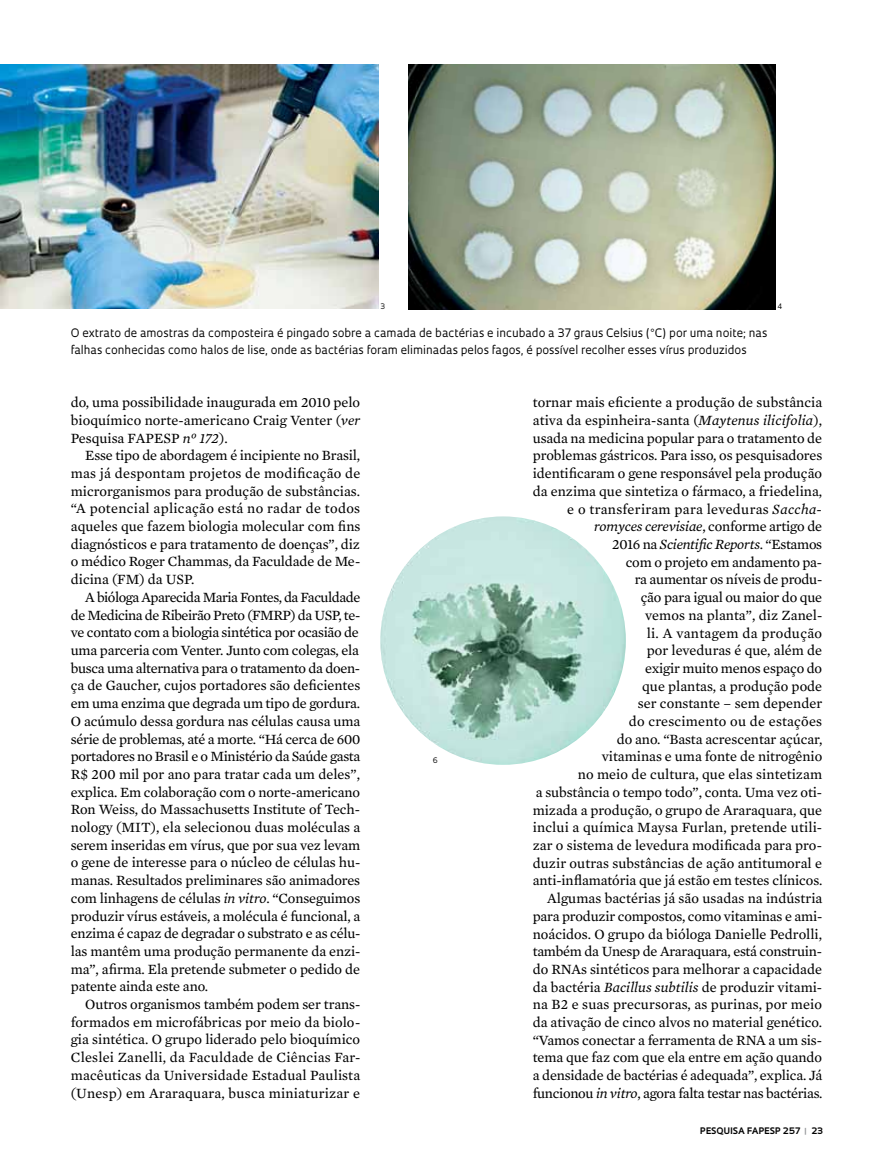
<style>
.page{position:relative;width:885px;height:1169px;background:#fff}
.page>*{position:absolute;margin:0;border:0;box-sizing:border-box;transform-origin:0 0}
.t1{font:14.4px/17.7px "Mercury Text G2";color:#000;text-align:justify}
.t2{font:11.4px/17.7px "Oculum";color:#000}
.t3{font:700 8.7px "Oculum";letter-spacing:.015em;color:#000}
.t4{font:7.35px "Oculum";color:#000}
.s1{font-style:italic}
.s2{color:#939598}
</style>
<div class="page">
<img style="left:380px;top:516px;width:246px;height:249px">
<img style="left:408px;top:64px;width:368px;height:245px">
<img style="left:0;top:64px;width:379px;height:245px">
<p class="t4" style="left:381px;top:302px;width:6px">3</p>
<p class="t4" style="left:777px;top:302px;width:6px">4</p>
<p class="t2" style="left:71px;top:323px;width:698px">O extrato de amostras da composteira é pingado sobre a camada de bactérias e incubado a 37 graus Celsius (°C) por uma noite; nas falhas conhecidas como halos de lise, onde as bactérias foram eliminadas pelos fagos, é possível recolher esses vírus produzidos</p>
<p class="t1" style="left:71px;top:393px;width:291px">do, uma possibilidade inaugurada em 2010 pelo bioquímico norte-americano Craig Venter (<span class="s1">ver </span>Pesquisa FAPESP <span class="s1">nº 172</span>).</p>
<p class="t1" style="left:71px;top:446px;width:291px;text-indent:14px">Esse tipo de abordagem é incipiente no Brasil, mas já despontam projetos de modificação de microrganismos para produção de substâncias. “A potencial aplicação está no radar de todos aqueles que fazem biologia molecular com fins diagnósticos e para tratamento de doenças”, diz o médico Roger Chammas, da Faculdade de Me&shy;dicina (FM) da USP.</p>
<p class="t1" style="left:71px;top:587px;width:291px;text-indent:14px">A bióloga Aparecida Maria Fontes, da Faculdade de Medicina de Ribeirão Preto (FMRP) da USP, te&shy;ve contato com a biologia sintética por ocasião de uma parceria com Venter. Junto com colegas, ela busca uma alternativa para o tratamento da doen&shy;ça de Gaucher, cujos portadores são deficientes em uma enzima que degrada um tipo de gordura.<br>O acúmulo dessa gordura nas células causa uma série de problemas, até a morte. “Há cerca de 600 portadores no Brasil e o Ministério da Saúde gasta R$ 200 mil por ano para tratar cada um deles”, explica. Em colaboração com o norte-americano Ron Weiss, do Massachusetts Institute of Tech&shy;nology (MIT), ela selecionou duas moléculas a serem inseridas em vírus, que por sua vez levam o gene de interesse para o núcleo de células hu&shy;manas. Resultados preliminares são animadores com linhagens de células <span class="s1">in vitro</span>. “Conseguimos produzir vírus estáveis, a molécula é funcional, a enzima é capaz de degradar o substrato e as célu&shy;las mantêm uma produção permanente da enzi&shy;ma”, afirma. Ela pretende submeter o pedido de patente ainda este ano.</p>
<p class="t1" style="left:71px;top:994px;width:291px;text-indent:14px">Outros organismos também podem ser trans&shy;formados em microfábricas por meio da biolo&shy;gia sintética. O grupo liderado pelo bioquímico Cleslei Zanelli, da Faculdade de Ciências Far&shy;macêuticas da Universidade Estadual Paulista (Unesp) em Araraquara, busca miniaturizar e</p>
<p class="t4" style="left:432px;top:755px;width:7px">6</p>
<p class="t1" style="left:533px;top:393px;width:291px;text-align:right">tornar mais eficiente a produção de substância ativa da espinheira-santa (<span class="s1">Maytenus ilicifolia</span>), usada na medicina popular para o tratamento de problemas gástricos. Para isso, os pesquisadores identificaram o gene responsável pela produção da enzima que sintetiza o fármaco, a friedelina, e o transferiram para leveduras <span class="s1">Saccha&shy;romyces cerevisiae</span>, conforme artigo de<br>2016 na <span class="s1">Scientific Reports</span>. “Estamos<br>com o projeto em andamento pa-<br>ra aumentar os níveis de produ-<br>ção para igual ou maior do que<br>vemos na planta”, diz Zanel-<br>li. A vantagem da produção<br>por leveduras é que, além de<br>exigir muito menos espaço do<br>que plantas, a produção pode<br>ser constante – sem depender<br>do crescimento ou de estações<br>do ano. “Basta acrescentar açúcar,<br>vitaminas e uma fonte de nitrogênio<br>no meio de cultura, que elas sintetizam<br>a substância o tempo todo”, conta. Uma vez oti&shy;mizada a produção, o grupo de Araraquara, que inclui a química Maysa Furlan, pretende utili&shy;zar o sistema de levedura modificada para pro&shy;duzir outras substâncias de ação antitumoral e anti-inflamatória que já estão em testes clínicos.<br>Algumas bactérias já são usadas na indústria para produzir compostos, como vitaminas e ami&shy;noácidos. O grupo da bióloga Danielle Pedrolli, também da Unesp de Araraquara, está construin&shy;do RNAs sintéticos para melhorar a capacidade da bactéria <span class="s1">Bacillus subtilis</span> de produzir vitami&shy;na B2 e suas precursoras, as purinas, por meio da ativação de cinco alvos no material genético. “Vamos conectar a ferramenta de RNA a um sis&shy;tema que faz com que ela entre em ação quando a densidade de bactérias é adequada”, explica. Já funcionou <span class="s1">in vitro</span>, agora falta testar nas bactérias.</p>
<p class="t3" style="left:700px;top:1124px;width:125px">PESQUISA FAPESP 257 <span class="s2">|</span> 23</p>
</div>
